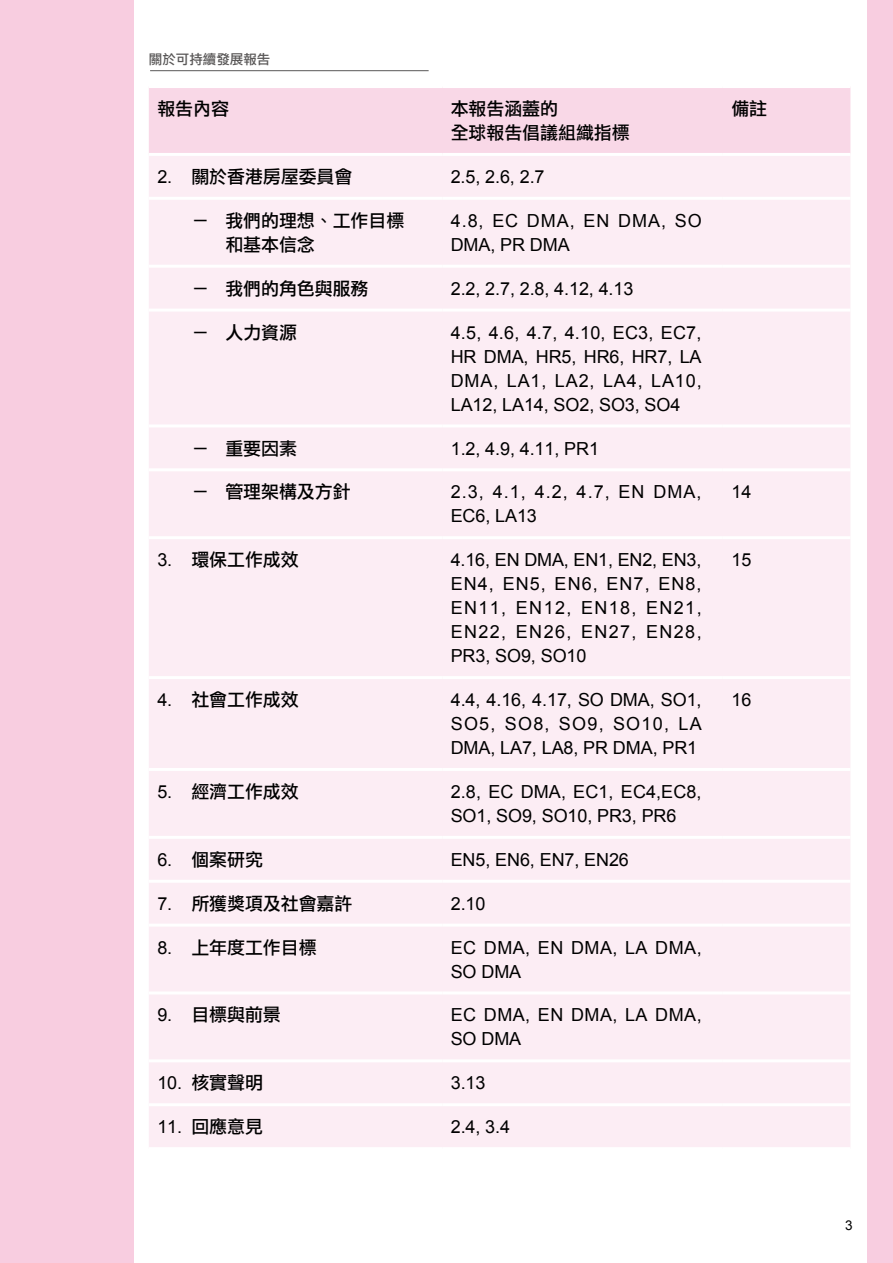
<style>
.page{position:relative;width:893px;height:1263px;background:#fff}
.page>*{position:absolute;margin:0;border:0;box-sizing:border-box;transform-origin:0 0}
.t1{font:18px/24px "Arial";letter-spacing:.005em;color:#000;text-align:justify}
.t2{font:18px/24px "Li Hei Pro";letter-spacing:-.005em;color:#000}
.t3{font:18px/24px "Arial";letter-spacing:.025em;color:#000}
.t4{font:18px/24px "Arial";letter-spacing:.055em;color:#000}
.t5{font:13.5px "Li Hei Pro";color:#595757}
.t6{font:13.5px "Arial";color:#000}
.s1{font-family:"Arial"}
</style>
<div class="page">
<hr style="left:150px;top:70px;width:279px;height:1px;background:#595757">
<div style="left:0;top:0;width:134px;height:1263px;background:#f8cde0"></div>
<div style="left:867px;top:0;width:26px;height:1263px;background:#f8cde0"></div>
<div style="left:149px;top:88px;width:701px;height:65px;background:#f9d8e7"></div>
<div style="left:149px;top:156px;width:701px;height:991px;background:#fcedf4"></div>
<hr style="left:149px;top:197px;width:293px;height:3px;background:#fff">
<hr style="left:442px;top:197px;width:281px;height:3px;background:#fff">
<hr style="left:723px;top:197px;width:127px;height:3px;background:#fff">
<hr style="left:149px;top:265px;width:293px;height:3px;background:#fff">
<hr style="left:442px;top:265px;width:281px;height:3px;background:#fff">
<hr style="left:723px;top:265px;width:127px;height:3px;background:#fff">
<hr style="left:149px;top:309px;width:293px;height:3px;background:#fff">
<hr style="left:442px;top:309px;width:281px;height:3px;background:#fff">
<hr style="left:723px;top:309px;width:127px;height:3px;background:#fff">
<hr style="left:149px;top:424px;width:293px;height:3px;background:#fff">
<hr style="left:442px;top:424px;width:281px;height:3px;background:#fff">
<hr style="left:723px;top:424px;width:127px;height:3px;background:#fff">
<hr style="left:149px;top:468px;width:293px;height:3px;background:#fff">
<hr style="left:442px;top:468px;width:281px;height:3px;background:#fff">
<hr style="left:723px;top:468px;width:127px;height:3px;background:#fff">
<hr style="left:149px;top:536px;width:293px;height:3px;background:#fff">
<hr style="left:442px;top:536px;width:281px;height:3px;background:#fff">
<hr style="left:723px;top:536px;width:127px;height:3px;background:#fff">
<hr style="left:149px;top:676px;width:293px;height:3px;background:#fff">
<hr style="left:442px;top:676px;width:281px;height:3px;background:#fff">
<hr style="left:723px;top:676px;width:127px;height:3px;background:#fff">
<hr style="left:149px;top:768px;width:293px;height:3px;background:#fff">
<hr style="left:442px;top:768px;width:281px;height:3px;background:#fff">
<hr style="left:723px;top:768px;width:127px;height:3px;background:#fff">
<hr style="left:149px;top:836px;width:293px;height:3px;background:#fff">
<hr style="left:442px;top:836px;width:281px;height:3px;background:#fff">
<hr style="left:723px;top:836px;width:127px;height:3px;background:#fff">
<hr style="left:149px;top:880px;width:293px;height:3px;background:#fff">
<hr style="left:442px;top:880px;width:281px;height:3px;background:#fff">
<hr style="left:723px;top:880px;width:127px;height:3px;background:#fff">
<hr style="left:149px;top:924px;width:293px;height:3px;background:#fff">
<hr style="left:442px;top:924px;width:281px;height:3px;background:#fff">
<hr style="left:723px;top:924px;width:127px;height:3px;background:#fff">
<hr style="left:149px;top:991px;width:293px;height:3px;background:#fff">
<hr style="left:442px;top:991px;width:281px;height:3px;background:#fff">
<hr style="left:723px;top:991px;width:127px;height:3px;background:#fff">
<hr style="left:149px;top:1059px;width:293px;height:3px;background:#fff">
<hr style="left:442px;top:1059px;width:281px;height:3px;background:#fff">
<hr style="left:723px;top:1059px;width:127px;height:3px;background:#fff">
<hr style="left:149px;top:1103px;width:293px;height:3px;background:#fff">
<hr style="left:442px;top:1103px;width:281px;height:3px;background:#fff">
<hr style="left:723px;top:1103px;width:127px;height:3px;background:#fff">
<p class="t5" style="left:149px;top:52px;width:123px">關於可持續發展報告</p>
<p class="t2" style="left:157px;top:97px;width:73px">報告內容</p>
<p class="t2" style="left:451px;top:97px;width:109px">本報告涵蓋的</p>
<p class="t2" style="left:451px;top:121px;width:181px">全球報告倡議組織指標</p>
<p class="t2" style="left:731px;top:97px;width:37px">備註</p>
<p class="t2" style="left:157px;top:165px;width:197px"><span class="s1">2.</span> 關於香港房屋委員會</p>
<p class="t1" style="left:451px;top:165px;width:95px">2.5, 2.6, 2.7</p>
<p class="t2" style="left:225px;top:209px;width:181px;text-indent:-34px">－ 我們的理想、工作目標和基本信念</p>
<p class="t4" style="left:451px;top:209px;width:252px">4.8, EC DMA, EN DMA, SO<br>DMA, PR DMA</p>
<p class="t2" style="left:191px;top:277px;width:179px">－ 我們的角色與服務</p>
<p class="t1" style="left:451px;top:277px;width:184px">2.2, 2.7, 2.8, 4.12, 4.13</p>
<p class="t2" style="left:191px;top:320px;width:107px">－ 人力資源</p>
<p class="t1" style="left:451px;top:320px;width:252px">4.5, 4.6, 4.7, 4.10, EC3, EC7, HR DMA, HR5, HR6, HR7, LA DMA, LA1, LA2, LA4, LA10, LA12, LA14, SO2, SO3, SO4</p>
<p class="t2" style="left:191px;top:436px;width:107px">－ 重要因素</p>
<p class="t1" style="left:451px;top:436px;width:150px">1.2, 4.9, 4.11, PR1</p>
<p class="t2" style="left:191px;top:480px;width:161px">－ 管理架構及方針</p>
<p class="t1" style="left:451px;top:480px;width:252px">2.3, 4.1, 4.2, 4.7, EN DMA,<br>EC6, LA13</p>
<p class="t1" style="left:731px;top:480px;width:21px">14</p>
<p class="t2" style="left:157px;top:548px;width:143px"><span class="s1">3.</span> 環保工作成效</p>
<p class="t1" style="left:451px;top:548px;width:252px">4.16, EN DMA, EN1, EN2, EN3, EN4, EN5, EN6, EN7, EN8, EN11, EN12, EN18, EN21, EN22, EN26, EN27, EN28, PR3, SO9, SO10</p>
<p class="t1" style="left:731px;top:548px;width:21px">15</p>
<p class="t2" style="left:157px;top:688px;width:143px"><span class="s1">4.</span> 社會工作成效</p>
<p class="t1" style="left:451px;top:688px;width:252px">4.4, 4.16, 4.17, SO DMA, SO1, SO5, SO8, SO9, SO10, LA DMA, LA7, LA8, PR DMA, PR1</p>
<p class="t1" style="left:731px;top:688px;width:21px">16</p>
<p class="t2" style="left:157px;top:780px;width:143px"><span class="s1">5.</span> 經濟工作成效</p>
<p class="t1" style="left:451px;top:780px;width:252px">2.8, EC DMA, EC1, EC4,EC8,<br>SO1, SO9, SO10, PR3, PR6</p>
<p class="t2" style="left:157px;top:848px;width:107px"><span class="s1">6.</span> 個案研究</p>
<p class="t1" style="left:451px;top:848px;width:180px">EN5, EN6, EN7, EN26</p>
<p class="t2" style="left:157px;top:891px;width:197px"><span class="s1">7.</span> 所獲獎項及社會嘉許</p>
<p class="t1" style="left:451px;top:892px;width:36px">2.10</p>
<p class="t2" style="left:157px;top:935px;width:161px"><span class="s1">8.</span> 上年度工作目標</p>
<p class="t3" style="left:451px;top:935px;width:252px">EC DMA, EN DMA, LA DMA,<br>SO DMA</p>
<p class="t2" style="left:157px;top:1003px;width:125px"><span class="s1">9.</span> 目標與前景</p>
<p class="t3" style="left:451px;top:1003px;width:252px">EC DMA, EN DMA, LA DMA,<br>SO DMA</p>
<p class="t2" style="left:157px;top:1071px;width:107px"><span class="s1">10.</span> 核實聲明</p>
<p class="t1" style="left:451px;top:1071px;width:36px">3.13</p>
<p class="t2" style="left:157px;top:1115px;width:107px"><span class="s1">11.</span> 回應意見</p>
<p class="t1" style="left:451px;top:1115px;width:61px">2.4, 3.4</p>
<p class="t6" style="left:845px;top:1217px;width:9px">3</p>
</div>
